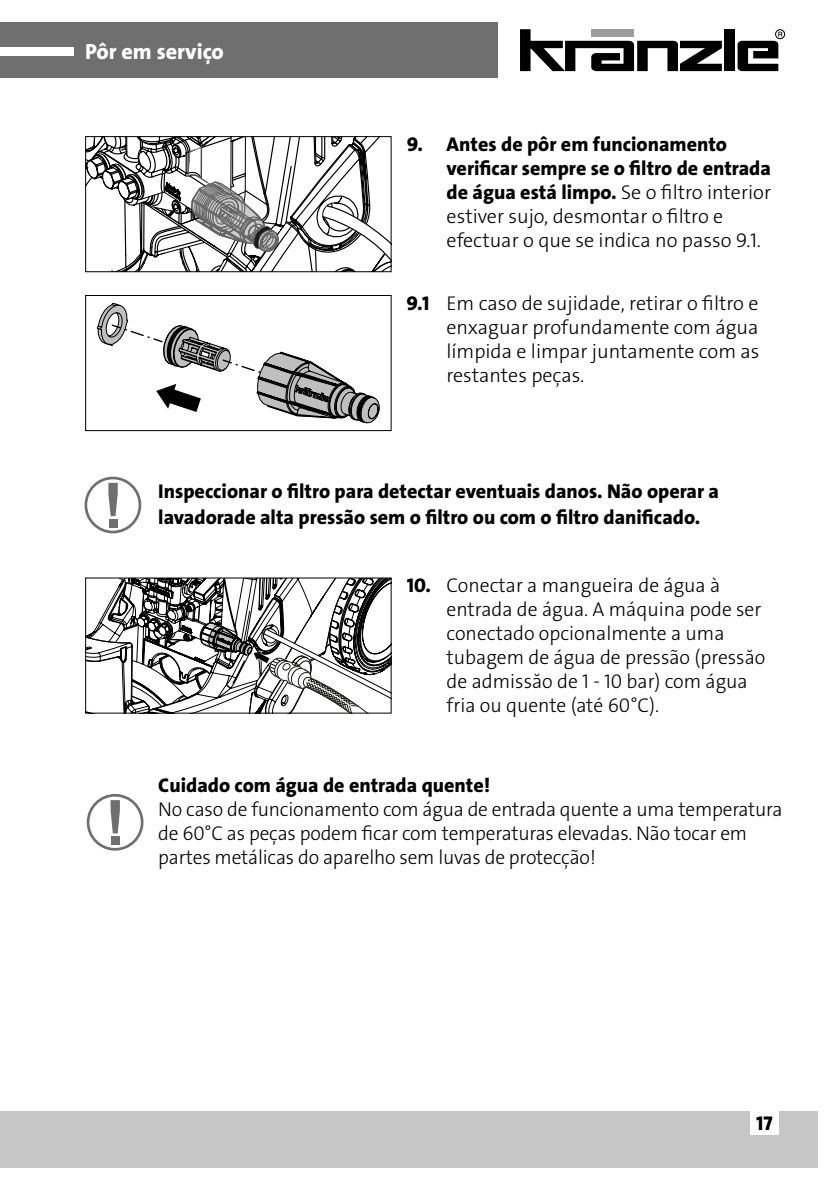
<style>
.page{position:relative;width:840px;height:1191px;background:#fff}
.page>*{position:absolute;margin:0;border:0;box-sizing:border-box;transform-origin:0 0}
.t1{font:22px "The Sans LP8 Ex Bld";color:#fff}
.t2{font:20px/24px "The Sans LP3 Lig";color:#000}
.t3{font:20px/24px "The Sans LP8 Ex Bld";color:#000}
.s1{font-family:"The Sans LP8 Ex Bld"}
</style>
<div class="page">
<div style="left:0;top:1111px;width:816px;height:57px;background:#c6c6c6"></div>
<div style="left:749px;top:1111px;width:29px;height:24px;background:#fff"></div>
<div style="left:0;top:23px;width:497px;height:55px;background:#706f6f"></div>
<svg style="left:520px;top:29px;width:201px;height:42px"></svg>
<div style="left:723px;top:29px;width:11px;height:42px;background:#000"></div>
<div style="left:774px;top:29px;width:10px;height:10px;border:1px solid #000;border-radius:50%"></div>
<svg style="left:737px;top:32px;width:45px;height:39px"></svg>
<div style="left:0;top:47px;width:74px;height:8px;background:#fff"></div>
<svg style="left:85px;top:136px;width:307px;height:137px"></svg>
<svg style="left:85px;top:577px;width:307px;height:137px"></svg>
<svg style="left:84px;top:476px;width:57px;height:57px"></svg>
<div style="left:109px;top:519px;width:8px;height:8px;background:#706f6f"></div>
<svg style="left:85px;top:295px;width:307px;height:136px"></svg>
<svg style="left:87px;top:794px;width:56px;height:56px"></svg>
<div style="left:111px;top:836px;width:8px;height:8px;background:#706f6f"></div>
<p class="t1" style="left:85px;top:37px;width:140px">Pôr em serviço</p>
<p class="t3" style="left:446px;top:132px;width:325px;text-indent:-40px">9. Antes de pôr em funcionamento verificar sempre se o filtro de entrada</p>
<p class="t2" style="left:446px;top:180px;width:326px"><span class="s1">de água está limpo.</span> Se o filtro interior estiver sujo, desmontar o filtro e efectuar o que se indica no passo 9.1.</p>
<p class="t2" style="left:446px;top:292px;width:314px;text-align:justify;text-indent:-40px"><span class="s1">9.1</span> Em caso de sujidade, retirar o filtro e enxaguar profundamente com água límpida e limpar juntamente com as restantes peças.</p>
<p class="t3" style="left:158px;top:478px;width:562px;line-height:26px">Inspeccionar o filtro para detectar eventuais danos. Não operar a lavadorade alta pressão sem o filtro ou com o filtro danificado.</p>
<p class="t2" style="left:446px;top:573px;width:320px;text-indent:-40px"><span class="s1">10.</span> Conectar a mangueira de água à entrada de água. A máquina pode ser conectado opcionalmente a uma tubagem de água de pressão (pressăo de admissăo de 1 - 10 bar) com água fria ou quente (até 60°C).</p>
<p class="t3" style="left:158px;top:773px;width:333px">Cuidado com água de entrada quente!</p>
<p class="t2" style="left:158px;top:797px;width:625px">No caso de funcionamento com água de entrada quente a uma temperatura de 60°C as peças podem ficar com temperaturas elevadas. Não tocar em partes metálicas do aparelho sem luvas de protecção!</p>
<p class="t3" style="left:755px;top:1111px;width:18px">17</p>
</div>
